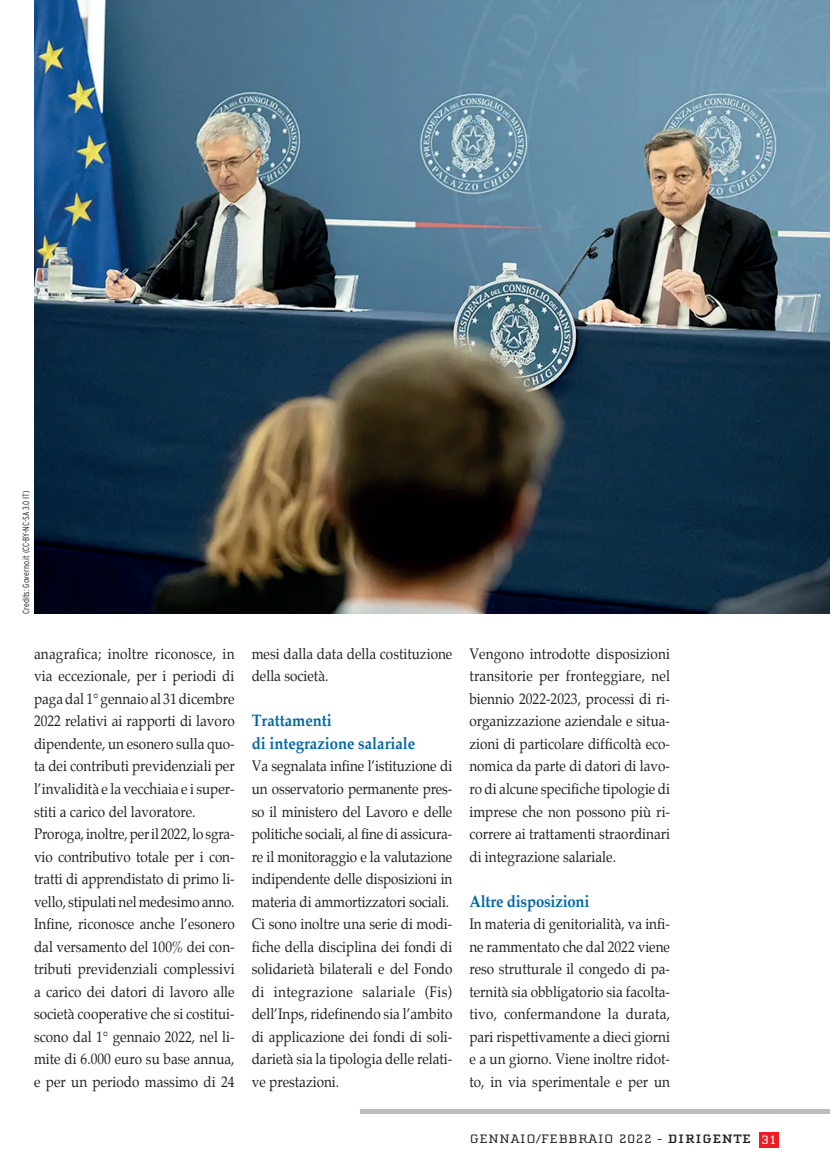
<style>
.page{position:relative;width:830px;height:1170px;background:#fff}
.page>*{position:absolute;margin:0;border:0;box-sizing:border-box;transform-origin:0 0}
.t1{font:700 16.5px/22.5px "Palatino";color:#0067a5;scale:.9 1}
.t2{font:15px/22.5px "Palatino";color:#231f20;scale:.9 1}
.t3{font:12.6px "Cholla Slab";letter-spacing:.05em;color:#231f20;scale:1.2 1}
.t4{font:300 condensed 9px "Interstate";color:#231f20}
.s1{font-weight:700}
.s2{color:#fff}
</style>
<div class="page">
<hr style="left:360px;top:1109px;width:469px;height:4px;background:#bcbdc0">
<div style="left:758px;top:1131px;width:20px;height:16px;background:#ee1d23"></div>
<img style="left:34px;top:0;width:795px;height:614px">
<p class="t4" style="left:21px;top:614px;width:125px;rotate:-90deg">Credits: Governo.it (CC-BY-NC-SA 3.0 IT)</p>
<p class="t2" style="left:34px;top:642px;width:224px">anagrafica; inoltre riconosce, in via eccezionale, per i periodi di paga dal 1° gennaio al 31 dicembre 2022 relativi ai rapporti di lavoro dipendente, un esonero sulla quo&shy;ta dei contributi previdenziali per l’invalidità e la vecchiaia e i super&shy;stiti a carico del lavoratore.<br>Proroga, inoltre, per il 2022, lo sgra&shy;vio contributivo totale per i con&shy;tratti di apprendistato di primo li&shy;vello, stipulati nel medesimo anno.<br>Infine, riconosce anche l’esonero dal versamento del 100% dei con&shy;tributi previdenziali complessivi a carico dei datori di lavoro alle società cooperative che si costitui&shy;scono dal 1° gennaio 2022, nel li&shy;mite di 6.000 euro su base annua, e per un periodo massimo di 24</p>
<p class="t2" style="left:251px;top:642px;width:224px">mesi dalla data della costituzione della società.</p>
<p class="t1" style="left:251px;top:709px;width:183px">Trattamenti<br>di integrazione salariale</p>
<p class="t2" style="left:251px;top:755px;width:224px">Va segnalata infine l’istituzione di un osservatorio permanente pres&shy;so il ministero del Lavoro e delle politiche sociali, al fine di assicura&shy;re il monitoraggio e la valutazione indipendente delle disposizioni in materia di ammortizzatori sociali.<br>Ci sono inoltre una serie di modi&shy;fiche della disciplina dei fondi di solidarietà bilaterali e del Fondo di integrazione salariale (Fis) dell’Inps, ridefinendo sia l’ambito di applicazione dei fondi di soli&shy;darietà sia la tipologia delle relati&shy;ve prestazioni.</p>
<p class="t2" style="left:469px;top:642px;width:224px;text-align:justify">Vengono introdotte disposizioni transitorie per fronteggiare, nel biennio 2022-2023, processi di ri&shy;organizzazione aziendale e situa&shy;zioni di particolare difficoltà eco&shy;nomica da parte di datori di lavo&shy;ro di alcune specifiche tipologie di imprese che non possono più ri&shy;correre ai trattamenti straordinari di integrazione salariale.</p>
<p class="t1" style="left:469px;top:889px;width:135px">Altre disposizioni</p>
<p class="t2" style="left:469px;top:912px;width:224px;text-align:justify">In materia di genitorialità, va infi&shy;ne rammentato che dal 2022 viene reso strutturale il congedo di pa&shy;ternità sia obbligatorio sia facolta&shy;tivo, confermandone la durata, pari rispettivamente a dieci giorni e a un giorno. Viene inoltre ridot&shy;to, in via sperimentale e per un</p>
<p class="t3" style="left:469px;top:1132px;width:257px">GENNAIO/FEBBRAIO 2022 - <span class="s1">DIRIGENTE</span> <span class="s2">31</span></p>
</div>
